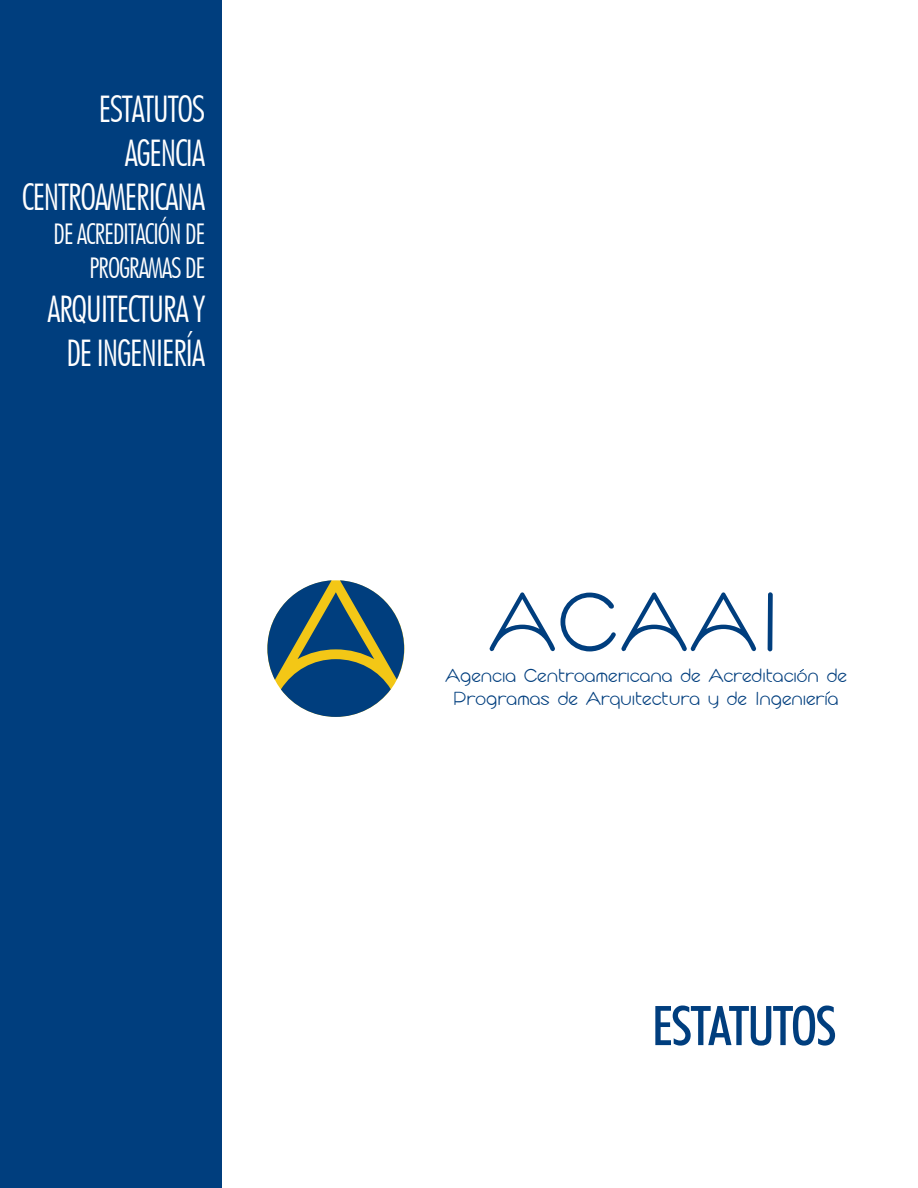
<style>
.page{position:relative;width:918px;height:1188px;background:#fff}
.page>*{position:absolute;margin:0;border:0;box-sizing:border-box;transform-origin:0 0}
.t1{font:500 condensed 54.9px "Futura BT";letter-spacing:-.035em;color:#003e7e}
.t2{font:300 condensed 36.75px/44.1px "Futura BT";letter-spacing:-.04em;color:#fff;text-align:right}
.t3{font:300 condensed 28.5px/34.2px "Futura BT";letter-spacing:-.04em;color:#fff;text-align:right}
.t4{font:18.75px/22.5px "Cyclo TG";letter-spacing:-.075em;color:#003e7e;text-align:center}
</style>
<div class="page">
<div style="left:0;top:0;width:221px;height:1188px;background:#003e7e"></div>
<svg style="left:267px;top:580px;width:137px;height:137px"></svg>
<svg style="left:489px;top:592px;width:66px;height:59px"></svg>
<svg style="left:561px;top:592px;width:195px;height:59px"></svg>
<div style="left:768px;top:592px;width:5px;height:59px;background:#003e7e;border-radius:2px"></div>
<h2 class="t2" style="left:22px;top:86px;width:185px">ESTATUTOS<br>AGENCIA<br>CENTROAMERICANA</h2>
<h3 class="t3" style="left:53px;top:216px;width:154px">DE ACREDITACIÓN DE<br>PROGRAMAS DE</h3>
<h2 class="t2" style="left:47px;top:287px;width:160px;text-align:center">ARQUITECTURA Y<br>DE INGENIERÍA</h2>
<p class="t4" style="left:445px;top:665px;width:404px">Agencia Centroamericana de Acreditacion de<br>Programas de Arquitectura y de Ingenieria</p>
<h1 class="t1" style="left:652px;top:992px;width:186px">ESTATUTOS</h1>
</div>
